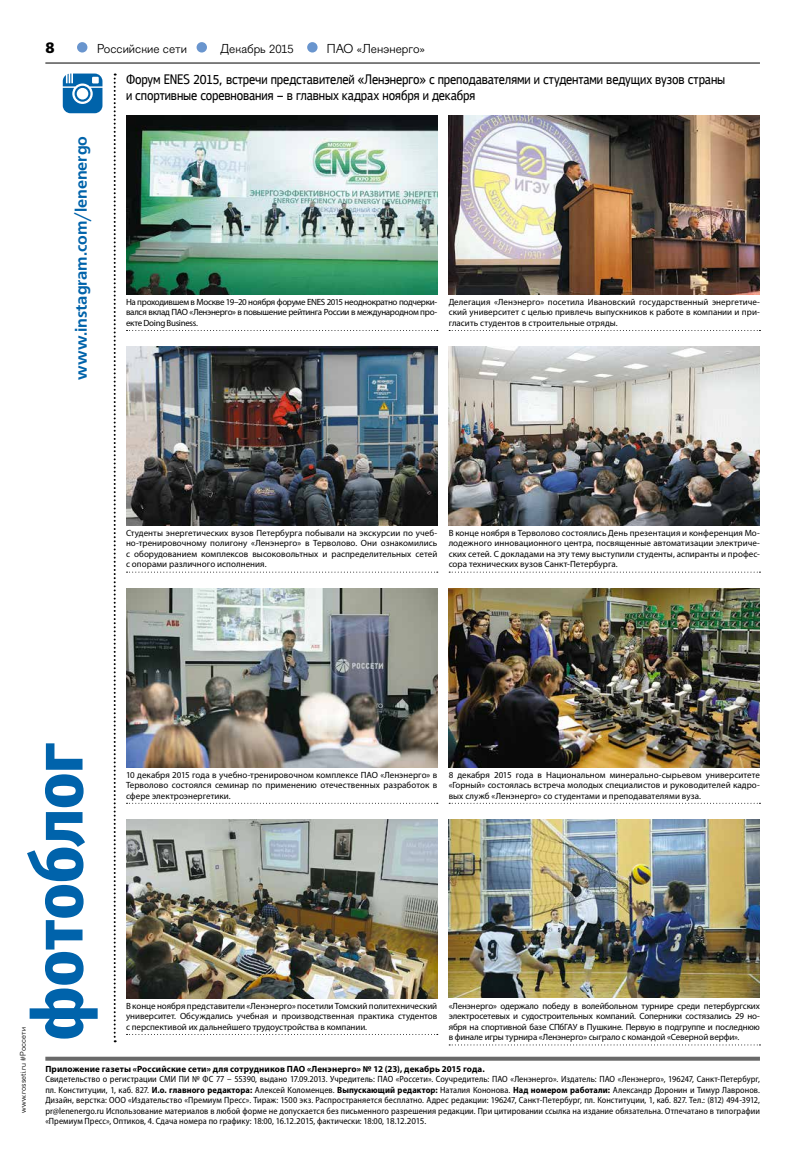
<style>
.page{position:relative;width:794px;height:1163px;background:#fff}
.page>*{position:absolute;margin:0;border:0;box-sizing:border-box;transform-origin:0 0}
.t1{font:16px "Free Set Demi C";letter-spacing:-.005em;color:#0063aa}
.t2{font:15px "Free Set Bold C";color:#000}
.t3{font:12.6px "Figgins Sans";letter-spacing:-.005em;color:#000}
.t4{font:9px/10.5px "Myriad Pro";color:#000;text-align:justify}
.t5{font:semi-condensed 9px/10.5px "Myriad Pro";letter-spacing:.005em;color:#000;text-align:justify}
.t6{font:700 9px "Myriad Pro";letter-spacing:.01em;color:#000}
.t7{font:8px "Figgins Sans";letter-spacing:.015em;color:#000}
.s1{font-weight:700}
.s2{font-stretch:normal}
</style>
<div class="page">
<div style="left:77px;top:42px;width:10px;height:10px;background:#6995ce;border-radius:50%"></div>
<div style="left:197px;top:42px;width:10px;height:10px;background:#6995ce;border-radius:50%"></div>
<div style="left:307px;top:42px;width:10px;height:10px;background:#6995ce;border-radius:50%"></div>
<hr style="left:45px;top:63px;width:715px;height:1px;background:#000">
<svg style="left:45px;top:1056px;width:715px;height:4px;background:#838383"></svg>
<svg style="left:114px;top:73px;width:2px;height:969px"></svg>
<svg style="left:63px;top:73px;width:39px;height:40px"></svg>
<img style="left:126px;top:346px;width:311px;height:179px">
<img style="left:126px;top:115px;width:311px;height:179px">
<img style="left:126px;top:819px;width:311px;height:178px">
<img style="left:449px;top:819px;width:311px;height:178px">
<img style="left:449px;top:115px;width:311px;height:179px">
<svg style="left:126px;top:571px;width:312px;height:1px"></svg>
<svg style="left:126px;top:330px;width:312px;height:1px"></svg>
<svg style="left:449px;top:1044px;width:311px;height:1px"></svg>
<svg style="left:449px;top:330px;width:311px;height:1px"></svg>
<img style="left:449px;top:346px;width:311px;height:179px">
<svg style="left:449px;top:571px;width:311px;height:1px"></svg>
<img style="left:126px;top:588px;width:311px;height:178px">
<img style="left:449px;top:588px;width:311px;height:178px">
<svg style="left:126px;top:802px;width:312px;height:1px"></svg>
<svg style="left:449px;top:802px;width:311px;height:1px"></svg>
<h2 class="t2" style="left:45px;top:39px;width:11px">8</h2>
<h3 class="t3" style="left:97px;top:41px;width:91px">Российские сети</h3>
<h3 class="t3" style="left:220px;top:41px;width:75px">Декабрь 2015</h3>
<h3 class="t3" style="left:327px;top:41px;width:100px">ПАО «Ленэнерго»</h3>
<h1 class="t1" style="left:72px;top:380px;width:246px;rotate:-90deg">www.instagram.com/lenenergo</h1>
<p class="t4" style="left:126px;top:296px;width:313px">На проходившем в Москве 19–20 ноября форуме ENES 2015 неоднократно подчерки&shy;вался вклад ПАО «Ленэнерго» в повышение рейтинга России в международном про&shy;екте Doing Business.</p>
<p class="t4" style="left:449px;top:296px;width:313px">Делегация «Ленэнерго» посетила Ивановский государственный энергетиче&shy;ский университет с целью привлечь выпускников к работе в компании и при&shy;гласить студентов в строительные отряды.</p>
<p class="t4" style="left:126px;top:527px;width:313px">Студенты энергетических вузов Петербурга побывали на экскурсии по учеб&shy;но-тренировочному полигону «Ленэнерго» в Терволово. Они ознакомились с оборудованием комплексов высоковольтных и распределительных сетей с опорами различного исполнения.</p>
<p class="t4" style="left:449px;top:527px;width:313px">В конце ноября в Терволово состоялись День презентация и конференция Мо&shy;лодежного инновационного центра, посвященные автоматизации электриче&shy;ских сетей. С докладами на эту тему выступили студенты, аспиранты и профес&shy;сора технических вузов Санкт-Петербурга.</p>
<p class="t4" style="left:126px;top:769px;width:313px">10 декабря 2015 года в учебно-тренировочном комплексе ПАО «Ленэнерго» в Терволово состоялся семинар по применению отечественных разработок в сфере электроэнергетики.</p>
<p class="t4" style="left:449px;top:769px;width:313px">8 декабря 2015 года в Национальном минерально-сырьевом университете «Горный» состоялась встреча молодых специалистов и руководителей кадро&shy;вых служб «Ленэнерго» со студентами и преподавателями вуза.</p>
<p class="t7" style="left:18px;top:1112px;width:87px;rotate:-90deg">www.rosseti.ru #Россети</p>
<p class="t4" style="left:126px;top:1000px;width:313px">В конце ноября представители «Ленэнерго» посетили Томский политехнический университет. Обсуждались учебная и производственная практика студентов с перспективой их дальнейшего трудоустройства в компании.</p>
<p class="t4" style="left:449px;top:1000px;width:313px">«Ленэнерго» одержало победу в волейбольном турнире среди петербургских электросетевых и судостроительных компаний. Соперники состязались 29 но&shy;ября на спортивной базе СПбГАУ в Пушкине. Первую в подгруппе и последнюю в финале игры турнира «Ленэнерго» сыграло с командой «Северной верфи».</p>
<p class="t6" style="left:45px;top:1063px;width:441px">Приложение газеты «Российские сети» для сотрудников ПАО «Ленэнерго» № 12 (23), декабрь 2015 года.</p>
<p class="t5" style="left:45px;top:1073px;width:716px">Свидетельство о регистрации СМИ ПИ № ФС 77 – 55390, выдано 17.09.2013. Учредитель: ПАО «Россети». Соучредитель: ПАО «Ленэнерго». Издатель: ПАО «Ленэнерго», 196247, Санкт-Петербург, пл. Конституции, 1, каб. 827. <span class="s1">И.о. главного редактора:</span> Алексей Коломенцев. <span class="s1">Выпускающий редактор:</span> Наталия Кононова. <span class="s1">Над номером работали:</span> Александр Доронин и Тимур Лавронов.<br>Дизайн, верстка: ООО «Издательство «Премиум Пресс». Тираж: 1500 экз. Распространяется бесплатно. Адрес редакции: 196247, Санкт-Петербург, пл. Конституции, 1, каб. 827. Тел.: (812) 494-3912, pr@lenenergo.ru Использование материалов в любой форме не допускается без письменного разрешения редакции. При цитировании ссылка на издание обязательна. Отпечатано в типографии «Премиум Пресс», Оптиков, 4. Сдача номера по графику: 18:00, 16<span class="s2">.12.2015</span>, фактически: 18:00, <span class="s2">18.12.2015.</span></p>
</div>
